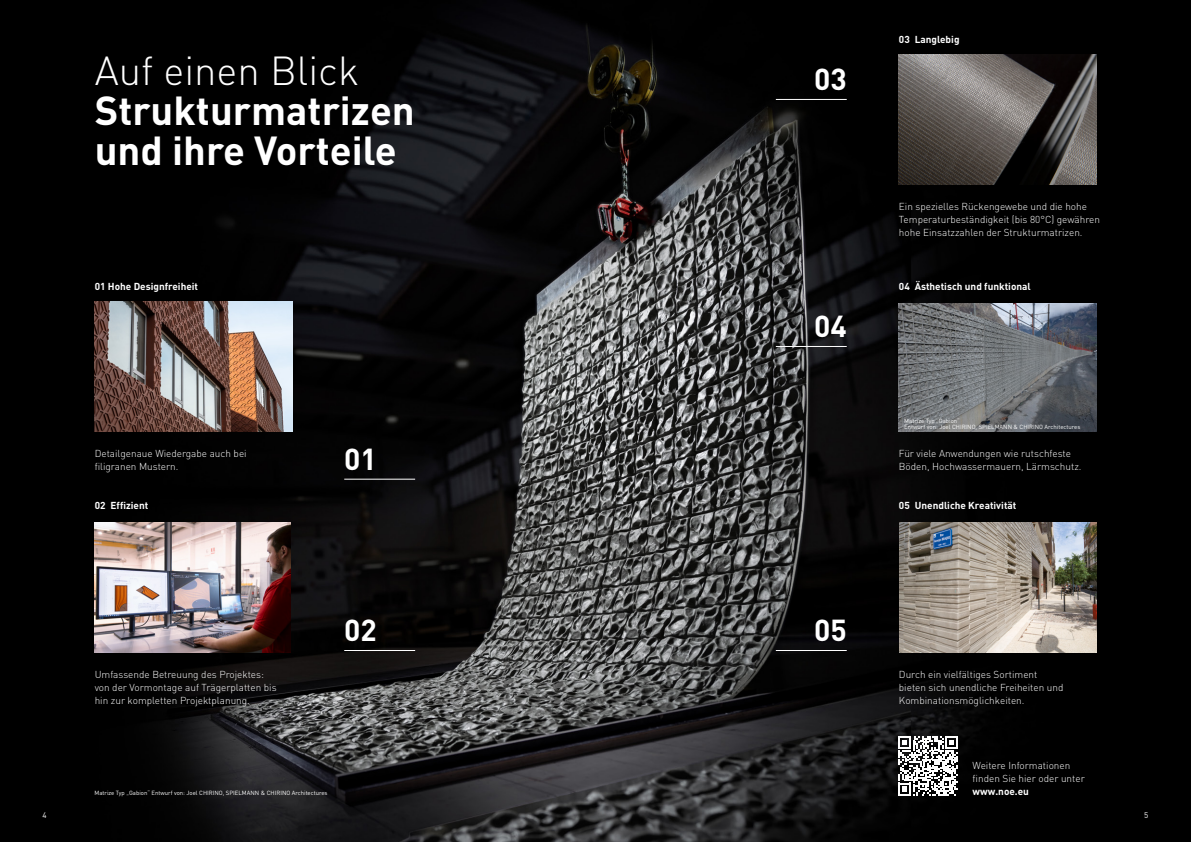
<style>
.page{position:relative;width:1191px;height:842px;background:#fff}
.page>*{position:absolute;margin:0;border:0;box-sizing:border-box;transform-origin:0 0}
.t1{font:700 40px/40px "DIN Pro";color:#fff}
.t2{font:300 40px "DIN Pro";color:#fff}
.t3{font:700 30px "DIN Pro";color:#fff}
.t4{font:300 10px/13px "DIN Pro";color:#fff}
.t5{font:700 10px "DIN Pro";color:#fff}
.t6{font:8px "DIN Pro";color:#fff}
.t7{font:6px/6px "DIN Pro";color:#fff}
</style>
<div class="page">
<img style="left:0;top:1px;width:1191px;height:841px">
<img style="left:95px;top:523px;width:196px;height:129px">
<img style="left:899px;top:303px;width:197px;height:129px">
<img style="left:899px;top:522px;width:197px;height:130px">
<img style="left:95px;top:302px;width:197px;height:130px">
<hr style="left:344px;top:479px;width:71px;height:1px;background:#fff">
<hr style="left:776px;top:346px;width:70px;height:1px;background:#fff">
<hr style="left:776px;top:650px;width:70px;height:1px;background:#fff">
<hr style="left:344px;top:650px;width:71px;height:1px;background:#fff">
<img style="left:899px;top:55px;width:197px;height:130px">
<hr style="left:776px;top:99px;width:70px;height:1px;background:#fff">
<svg style="left:898px;top:736px;width:59px;height:60px"></svg>
<h1 class="t2" style="left:95px;top:43px;width:266px">Auf einen Blick</h1>
<h1 class="t1" style="left:95px;top:89px;width:322px">Strukturmatrizen und ihre Vorteile</h1>
<p class="t5" style="left:95px;top:279px;width:105px">01 Hohe Designfreiheit</p>
<p class="t4" style="left:95px;top:447px;width:153px">Detailgenaue Wiedergabe auch bei filigranen Mustern.</p>
<p class="t5" style="left:95px;top:499px;width:55px">02 Effizient</p>
<h2 class="t3" style="left:344px;top:439px;width:34px">01</h2>
<h2 class="t3" style="left:814px;top:59px;width:34px">03</h2>
<h2 class="t3" style="left:814px;top:306px;width:34px">04</h2>
<p class="t4" style="left:95px;top:668px;width:183px">Umfassende Betreuung des Projektes: von der Vormontage auf Trägerplatten bis hin zur kompletten Projektplanung.</p>
<h2 class="t3" style="left:344px;top:610px;width:34px">02</h2>
<h2 class="t3" style="left:814px;top:610px;width:34px">05</h2>
<p class="t7" style="left:94px;top:790px;width:235px">Matrize Typ „Gabion“ Entwurf von: Joel CHIRINO, SPIELMANN &amp; CHIRINO Architectures</p>
<p class="t5" style="left:899px;top:32px;width:62px">03 Langlebig</p>
<p class="t4" style="left:899px;top:200px;width:202px">Ein spezielles Rückengewebe und die hohe<br>Temperaturbeständigkeit (bis 80°C) gewähren hohe Einsatzzahlen der Strukturmatrizen.</p>
<p class="t5" style="left:899px;top:279px;width:133px">04 Ästhetisch und funktional</p>
<p class="t7" style="left:904px;top:418px;width:177px">Matrize Typ „Gabion“<br>Entwurf von: Joel CHIRINO, SPIELMANN &amp; CHIRINO Architectures</p>
<p class="t4" style="left:899px;top:447px;width:184px">Für viele Anwendungen wie rutschfeste<br>Böden, Hochwassermauern, Lärmschutz.</p>
<p class="t5" style="left:899px;top:499px;width:119px">05 Unendliche Kreativität</p>
<p class="t4" style="left:899px;top:668px;width:166px">Durch ein vielfältiges Sortiment bieten sich unendliche Freiheiten und<br>Kombinationsmöglichkeiten.</p>
<p class="t4" style="left:972px;top:758px;width:114px">Weitere Informationen finden Sie hier oder unter</p>
<p class="t5" style="left:972px;top:784px;width:58px">www.noe.eu</p>
<p class="t6" style="left:43px;top:810px;width:6px">4</p>
<p class="t6" style="left:1144px;top:810px;width:6px">5</p>
</div>
